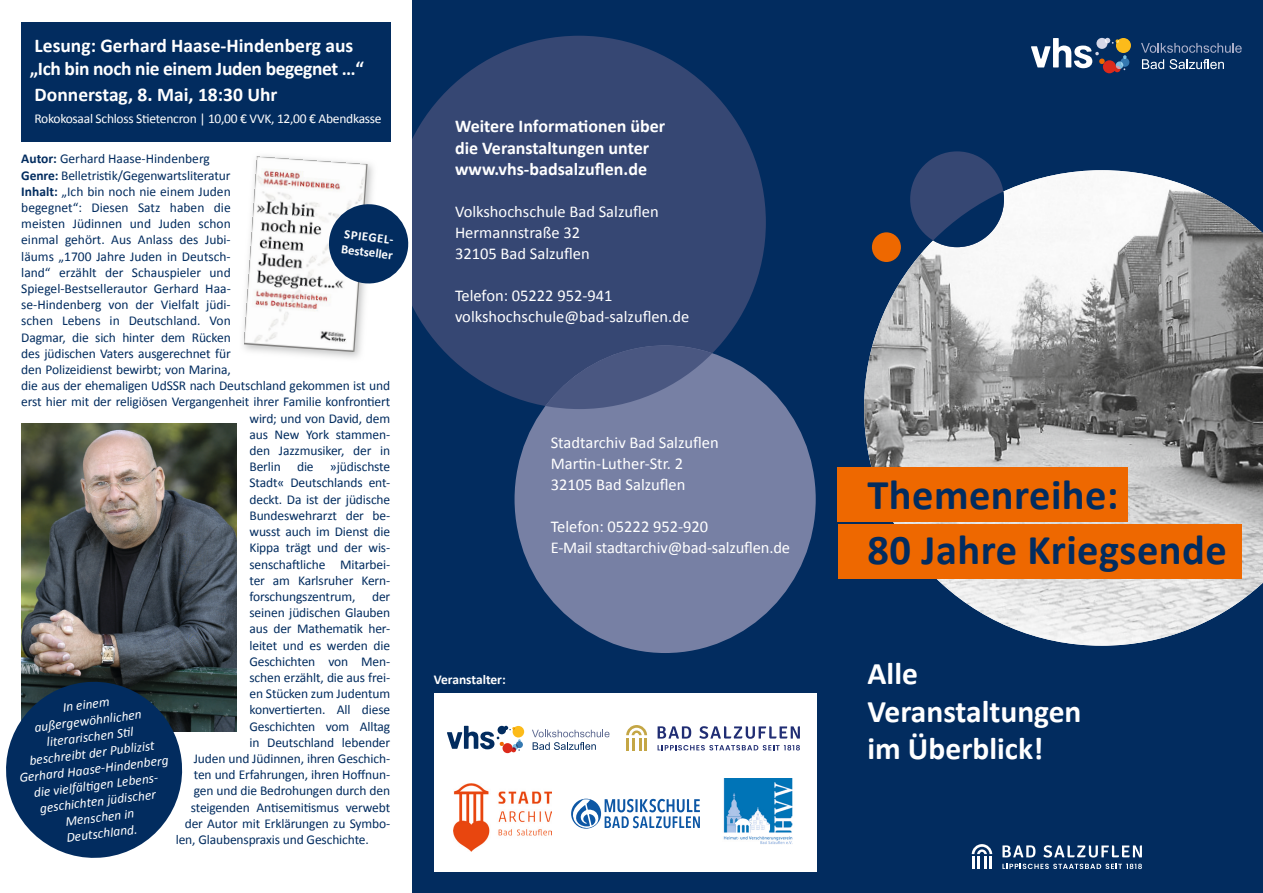
<style>
.page{position:relative;width:1263px;height:893px;background:#fff}
.page>*{position:absolute;margin:0;border:0;box-sizing:border-box;transform-origin:0 0}
.t1{font:700 42.45px/54.4px "Calibri";letter-spacing:.01em;color:#022c5f}
.t2{font:700 31.5px/37.8px "Calibri";color:#fff}
.t3{font:700 19.5px/23.4px "Calibri";color:#fff}
.t4{font:700 18px/21.6px "Calibri";color:#fff}
.t5{font:16.5px/21px "Calibri";color:#fff}
.t6{font:13.5px "Calibri";letter-spacing:-.01em;color:#022c5f}
.t7{font:italic 13.5px "Calibri";color:#fff}
.t8{font:13.5px "Calibri";letter-spacing:-.02em;color:#fff}
.t9{font:700 13.5px "Calibri";color:#fff}
.t10{font:700 12.9px/15.5px "Calibri";color:#fff}
.s1{font-weight:700}
</style>
<div class="page">
<div style="left:412px;top:0;width:851px;height:893px;background:#022c5f"></div>
<svg style="left:412px;top:36px;width:354px;height:370px;fill:#364773"></svg>
<svg style="left:1002px;top:845px;width:33px;height:12px"></svg>
<svg style="left:1043px;top:845px;width:99px;height:12px"></svg>
<svg style="left:972px;top:844px;width:20px;height:25px"></svg>
<svg style="left:1002px;top:864px;width:140px;height:5px"></svg>
<svg style="left:1031px;top:38px;width:100px;height:35px"></svg>
<svg style="left:1141px;top:43px;width:101px;height:10px"></svg>
<svg style="left:1142px;top:59px;width:82px;height:10px"></svg>
<img style="left:864px;top:170px;width:399px;height:476px">
<div style="left:910px;top:151px;width:94px;height:96px;background:#364773;border-radius:50%"></div>
<div style="left:872px;top:232px;width:29px;height:30px;background:#ee6800;border-radius:50%"></div>
<svg style="left:933px;top:192px;width:71px;height:55px"></svg>
<div style="left:838px;top:467px;width:290px;height:54px;background:#ee6800"></div>
<div style="left:838px;top:524px;width:404px;height:54px;background:#ee6800"></div>
<div style="left:21px;top:22px;width:370px;height:119px;background:#022c5f"></div>
<img style="left:21px;top:423px;width:216px;height:309px">
<svg style="left:6px;top:676px;width:181px;height:182px;background:#2b4b71"></svg>
<img style="left:243px;top:163px;width:130px;height:195px">
<img style="left:244px;top:156px;width:123px;height:196px">
<svg style="left:327px;top:202px;width:82px;height:84px"></svg>
<div style="left:434px;top:693px;width:382px;height:179px;background:#fff"></div>
<img style="left:723px;top:778px;width:70px;height:66px">
<svg style="left:571px;top:799px;width:129px;height:30px"></svg>
<img style="left:454px;top:783px;width:97px;height:68px">
<svg style="left:447px;top:726px;width:77px;height:27px"></svg>
<svg style="left:532px;top:730px;width:77px;height:20px"></svg>
<svg style="left:658px;top:726px;width:33px;height:13px"></svg>
<svg style="left:699px;top:726px;width:101px;height:13px"></svg>
<svg style="left:626px;top:725px;width:21px;height:25px"></svg>
<svg style="left:657px;top:745px;width:143px;height:5px"></svg>
<div style="left:514px;top:345px;width:302px;height:308px;background:#7780a4;border-radius:50%"></div>
<svg style="left:545px;top:345px;width:167px;height:64px"></svg>
<h3 class="t3" style="left:30px;top:33px;width:336px">Lesung: Gerhard Haase-Hindenberg aus „Ich bin noch nie einem Juden begegnet …“</h3>
<h3 class="t3" style="left:35px;top:82px;width:244px">Donnerstag, 8. Mai, 18:30 Uhr</h3>
<p class="t8" style="left:34px;top:109px;width:349px">Rokokosaal Schloss Stietencron | 10,00 € VVK, 12,00 € Abendkasse</p>
<p class="t6" style="left:21px;top:150px;width:190px"><span class="s1">Autor:</span> Gerhard Haase-Hindenberg</p>
<p class="t6" style="left:21px;top:166px;width:211px"><span class="s1">Genre:</span> Belletristik/Gegenwartsliteratur</p>
<p class="t6" style="left:21px;top:182px;width:211px"><span class="s1">Inhalt:</span> „Ich bin noch nie einem Juden</p>
<p class="t6" style="left:21px;top:198px;width:211px">begegnet“: Diesen Satz haben die</p>
<p class="t6" style="left:21px;top:214px;width:211px">meisten Jüdinnen und Juden schon</p>
<p class="t6" style="left:21px;top:231px;width:211px">einmal gehört. Aus Anlass des Jubi-</p>
<p class="t6" style="left:21px;top:247px;width:211px">läums „1700 Jahre Juden in Deutsch-</p>
<p class="t6" style="left:21px;top:263px;width:211px">land“ erzählt der Schauspieler und</p>
<p class="t6" style="left:21px;top:279px;width:211px">Spiegel-Bestsellerautor Gerhard Haa-</p>
<p class="t6" style="left:21px;top:295px;width:211px">se-Hindenberg von der Vielfalt jüdi-</p>
<p class="t6" style="left:21px;top:312px;width:211px">schen Lebens in Deutschland. Von</p>
<p class="t6" style="left:21px;top:328px;width:211px">Dagmar, die sich hinter dem Rücken</p>
<p class="t6" style="left:21px;top:344px;width:211px">des jüdischen Vaters ausgerechnet für</p>
<p class="t6" style="left:21px;top:360px;width:211px">den Polizeidienst bewirbt; von Marina,</p>
<p class="t6" style="left:21px;top:376px;width:370px">die aus der ehemaligen UdSSR nach Deutschland gekommen ist und</p>
<p class="t6" style="left:21px;top:393px;width:370px">erst hier mit der religiösen Vergangenheit ihrer Familie konfrontiert</p>
<p class="t6" style="left:249px;top:409px;width:142px">wird; und von David, dem</p>
<p class="t6" style="left:249px;top:425px;width:142px">aus New York stammen-</p>
<p class="t6" style="left:249px;top:441px;width:142px">den Jazzmusiker, der in</p>
<p class="t6" style="left:249px;top:457px;width:142px">Berlin die »jüdischste</p>
<p class="t6" style="left:249px;top:474px;width:142px">Stadt« Deutschlands ent-</p>
<p class="t6" style="left:249px;top:490px;width:142px">deckt. Da ist der jüdische</p>
<p class="t6" style="left:249px;top:506px;width:142px">Bundeswehrarzt der be-</p>
<p class="t6" style="left:249px;top:522px;width:142px">wusst auch im Dienst die</p>
<p class="t6" style="left:249px;top:538px;width:142px">Kippa trägt und der wis-</p>
<p class="t6" style="left:249px;top:555px;width:142px">senschaftliche Mitarbei-</p>
<p class="t6" style="left:249px;top:571px;width:142px">ter am Karlsruher Kern-</p>
<p class="t6" style="left:249px;top:587px;width:142px">forschungszentrum, der</p>
<p class="t6" style="left:249px;top:603px;width:142px">seinen jüdischen Glauben</p>
<p class="t6" style="left:249px;top:619px;width:142px">aus der Mathematik her-</p>
<p class="t6" style="left:249px;top:636px;width:142px">leitet und es werden die</p>
<p class="t6" style="left:249px;top:652px;width:142px">Geschichten von Men-</p>
<p class="t6" style="left:249px;top:668px;width:142px">schen erzählt, die aus frei-</p>
<p class="t6" style="left:249px;top:684px;width:142px">en Stücken zum Judentum</p>
<p class="t6" style="left:249px;top:700px;width:142px">konvertierten. All diese</p>
<p class="t6" style="left:249px;top:717px;width:142px">Geschichten vom Alltag</p>
<p class="t6" style="left:249px;top:733px;width:142px">in Deutschland lebender</p>
<p class="t6" style="left:194px;top:749px;width:198px">Juden und Jüdinnen, ihren Geschich-</p>
<p class="t6" style="left:194px;top:765px;width:198px">ten und Erfahrungen, ihren Hoffnun-</p>
<p class="t6" style="left:194px;top:781px;width:198px">gen und die Bedrohungen durch den</p>
<p class="t6" style="left:191px;top:798px;width:201px">steigenden Antisemitismus verwebt</p>
<p class="t6" style="left:185px;top:814px;width:207px">der Autor mit Erklärungen zu Symbo-</p>
<p class="t6" style="left:176px;top:830px;width:195px">len, Glaubenspraxis und Geschichte.</p>
<p class="t10" style="left:344px;top:225px;width:55px;rotate:7deg">SPIEGEL-<br>Bestseller</p>
<p class="t7" style="left:62px;top:698px;width:49px;rotate:-7deg">In einem</p>
<p class="t7" style="left:33px;top:718px;width:109px;rotate:-7deg">außergewöhnlichen</p>
<p class="t7" style="left:46px;top:733px;width:89px;rotate:-7deg">literarischen Sti l</p>
<p class="t7" style="left:28px;top:751px;width:128px;rotate:-7deg">beschreibt der Publizist</p>
<p class="t7" style="left:18px;top:769px;width:151px;rotate:-7deg">Gerhard Haase-Hindenberg</p>
<p class="t7" style="left:33px;top:783px;width:136px;rotate:-7deg">die vielfälti gen Lebens-</p>
<p class="t7" style="left:39px;top:799px;width:118px;rotate:-7deg">geschichten jüdischer</p>
<p class="t7" style="left:64px;top:812px;width:71px;rotate:-7deg">Menschen in</p>
<p class="t7" style="left:65px;top:828px;width:73px;rotate:-7deg">Deutschland.</p>
<h3 class="t4" style="left:455px;top:115px;width:212px">Weitere Informationen über die Veranstaltungen unter www.vhs-badsalzuflen.de</h3>
<p class="t5" style="left:455px;top:201px;width:205px">Volkshochschule Bad Salzuflen<br>Hermannstraße 32<br>32105 Bad Salzuflen</p>
<p class="t5" style="left:455px;top:285px;width:236px">Telefon: 05222 952-941 volkshochschule@bad-salzuflen.de</p>
<p class="t5" style="left:551px;top:432px;width:170px">Stadtarchiv Bad Salzuflen<br>Martin-Luther-Str. 2<br>32105 Bad Salzuflen</p>
<p class="t5" style="left:551px;top:516px;width:241px">Telefon: 05222 952-920<br>E-Mail stadtarchiv@bad-salzuflen.de</p>
<p class="t9" style="left:434px;top:670px;width:74px">Veranstalter:</p>
<h1 class="t1" style="left:867px;top:466px;width:361px">Themenreihe:<br>80 Jahre Kriegsende</h1>
<h2 class="t2" style="left:867px;top:653px;width:216px">Alle<br>Veranstaltungen im Überblick!</h2>
</div>
